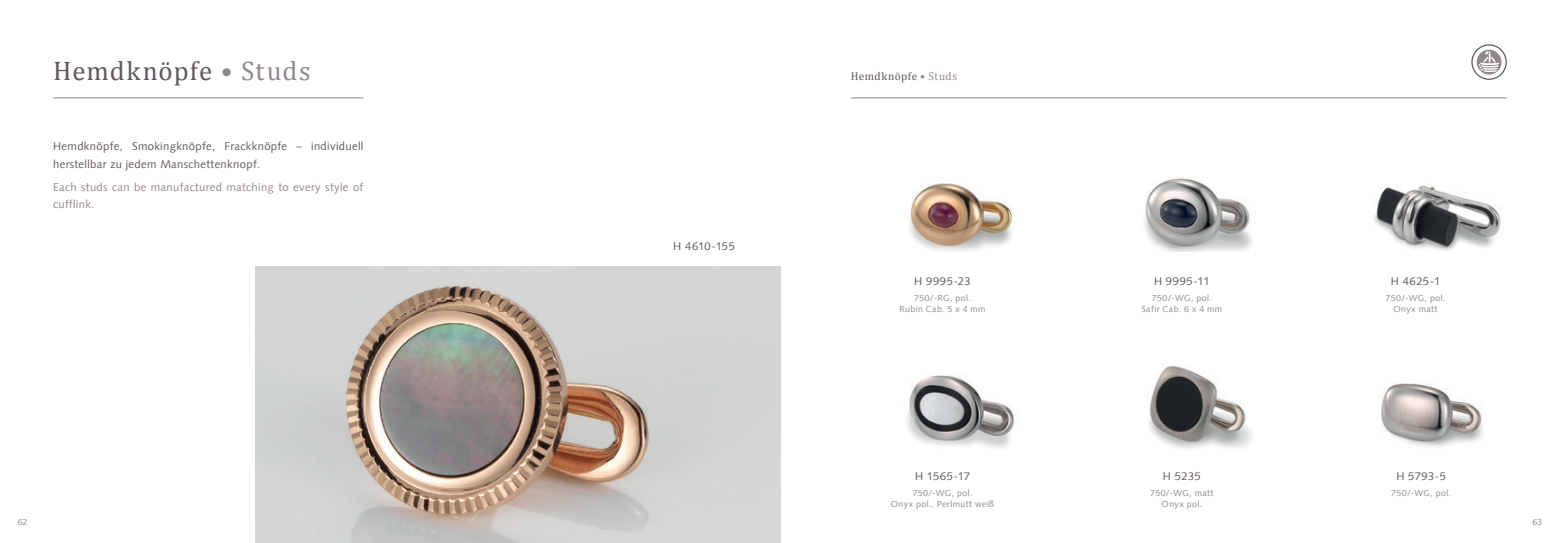
<style>
.page{position:relative;width:1560px;height:543px;background:#fff}
.page>*{position:absolute;margin:0;border:0;box-sizing:border-box;transform-origin:0 0}
.t1{font:26.88px "Cambria";letter-spacing:.035em;color:#61585a}
.t2{font:11.25px/17.5px "Syntax Com";letter-spacing:.03em;color:#61585a}
.t3{font:11.25px/17.5px "Syntax Com";letter-spacing:.03em;color:#928788}
.t4{font:11.25px "Cambria";letter-spacing:.035em;color:#61585a}
.t5{font:8.75px/10.5px "Syntax Com";letter-spacing:.05em;color:#928788;text-align:center}
.s1{color:#928788}
</style>
<div class="page">
<hr style="left:850px;top:97px;width:656px;height:1px;background:#928788">
<img style="left:1381px;top:383px;width:102px;height:64px">
<img style="left:1373px;top:185px;width:128px;height:66px">
<img style="left:1149px;top:365px;width:104px;height:84px">
<img style="left:907px;top:375px;width:108px;height:73px">
<img style="left:1144px;top:178px;width:108px;height:74px">
<img style="left:910px;top:183px;width:103px;height:68px">
<div style="left:1470px;top:44px;width:36px;height:36px;border:1px solid #61585a;border-radius:50%"></div>
<svg style="left:1476px;top:50px;width:25px;height:24px"></svg>
<svg style="left:1478px;top:51px;width:21px;height:21px"></svg>
<hr style="left:53px;top:97px;width:310px;height:1px;background:#928788">
<img style="left:255px;top:266px;width:525px;height:276px">
<h1 class="t1" style="left:53px;top:55px;width:259px">Hemdknöpfe <span class="s1">• Studs</span></h1>
<p class="t2" style="left:53px;top:138px;width:312px">Hemdknöpfe, Smokingknöpfe, Frackknöpfe – individuell herstellbar zu jedem Manschettenknopf.</p>
<p class="t3" style="left:53px;top:178px;width:312px">Each studs can be manufactured matching to every style of cufflink.</p>
<p class="t2" style="left:673px;top:237px;width:63px">H 4610-155</p>
<p class="t4" style="left:850px;top:69px;width:108px">Hemdknöpfe <span class="s1">• Studs</span></p>
<p class="t2" style="left:914px;top:272px;width:58px">H 9995-23</p>
<p class="t5" style="left:899px;top:292px;width:88px">750/-RG, pol.<br>Rubin Cab. 5 x 4 mm</p>
<p class="t2" style="left:914px;top:467px;width:57px">H 1565-17</p>
<p class="t5" style="left:890px;top:487px;width:105px">750/-WG, pol.<br>Onyx pol., Perlmutt weiß</p>
<p class="t2" style="left:1153px;top:272px;width:57px">H 9995-11</p>
<p class="t5" style="left:1141px;top:292px;width:82px">750/-WG, pol.<br>Safir Cab. 6 x 4 mm</p>
<p class="t2" style="left:1162px;top:467px;width:40px">H 5235</p>
<p class="t5" style="left:1150px;top:487px;width:65px">750/-WG, matt<br>Onyx pol.</p>
<p class="t2" style="left:1390px;top:272px;width:51px">H 4625-1</p>
<p class="t5" style="left:1385px;top:292px;width:61px">750/-WG, pol.<br>Onyx matt</p>
<p class="t2" style="left:1395px;top:467px;width:51px">H 5793-5</p>
<p class="t5" style="left:1390px;top:487px;width:61px">750/-WG, pol.</p>
<p class="t5" style="left:18px;top:516px;width:11px">62</p>
<p class="t5" style="left:1532px;top:516px;width:11px">63</p>
</div>
